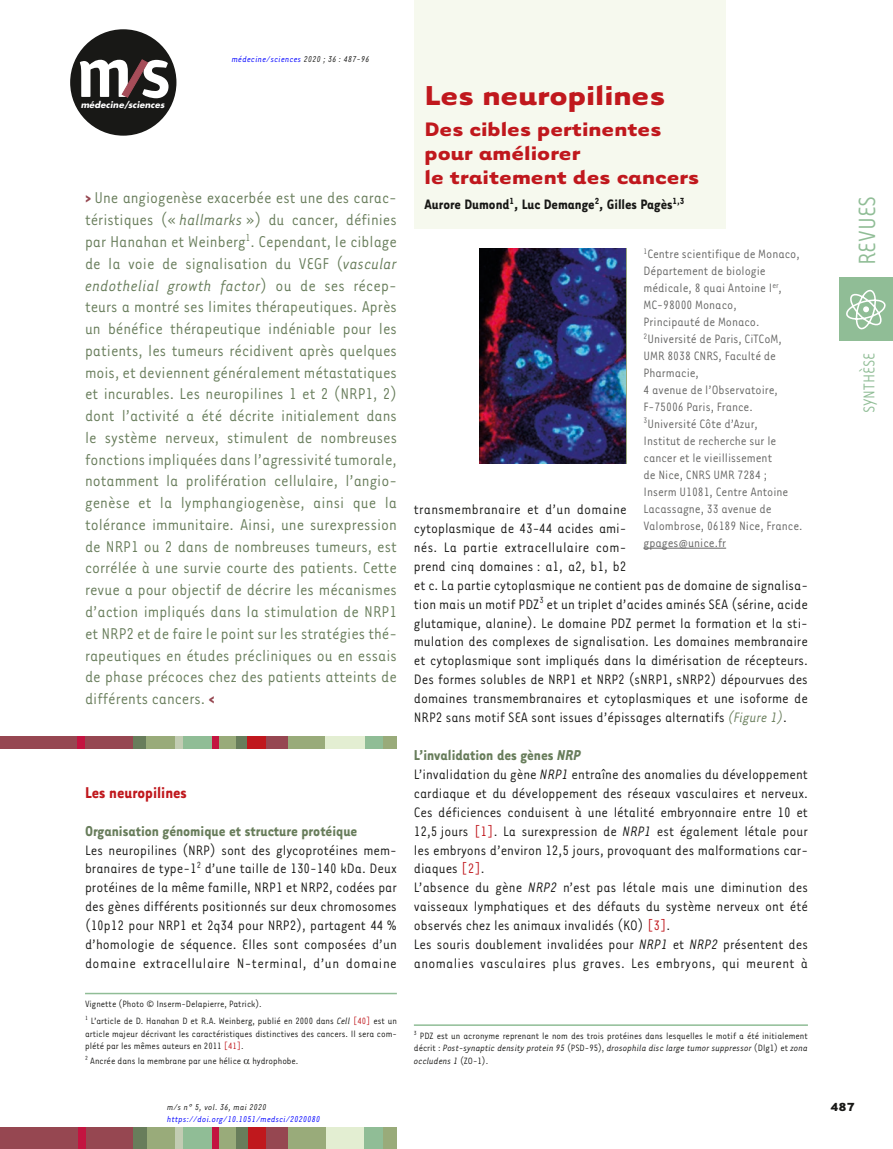
<style>
.page{position:relative;width:893px;height:1149px;background:#fff}
.page>*{position:absolute;margin:0;border:0;box-sizing:border-box;transform-origin:0 0}
.t1{font:700 31.5px "Tarzana Wide";color:#c0181d}
.t2{font:27px "Tarzana Narrow";color:#90bd96}
.t3{font:700 22.5px/24px "Tarzana Wide";color:#c0181d}
.t4{font:18px/21.8px "Tarzana Narrow";color:#687d5b;text-align:justify}
.t5{font:700 18px "Tarzana Narrow";color:#c0181d}
.t6{font:18px "Tarzana Narrow";color:#90bd96}
.t7{font:700 16.5px "Tarzana Narrow";color:#687d5b}
.t8{font:15.75px/18.9px "Tarzana Narrow";color:#181816}
.t9{font:700 15.75px "Tarzana Narrow";color:#181816}
.t10{font:13.95px/17px "Tarzana Narrow";color:#646463}
.t11{font:700 13.5px "Tarzana Wide";color:#181816}
.t12{font:10.5px/12.6px "Tarzana Narrow";color:#181816}
.t13{font:700 10.2px "Tarzana Narrow";color:#181816}
.t14{font:italic 9.75px "Tarzana Narrow";letter-spacing:.025em;color:#00f}
.t15{font:italic 9.75px "Tarzana Narrow";letter-spacing:.025em;color:#181816}
.t16{font:italic 700 8.55px "Futura";letter-spacing:.01em;color:#fff}
.s1{color:#181816}
.s2{font-weight:700;color:#964751}
.s3{font-style:italic}
.s4{font-style:italic;color:#687d5b}
.s5{color:#c0181d}
</style>
<div class="page">
<div style="left:0;top:1127px;width:134px;height:21px;background:#964751"></div>
<div style="left:235px;top:1127px;width:13px;height:21px;background:#687d5b"></div>
<div style="left:78px;top:1127px;width:7px;height:21px;background:#c31440"></div>
<div style="left:133px;top:1127px;width:22px;height:21px;background:#687d5b"></div>
<div style="left:147px;top:1127px;width:29px;height:21px;background:#99ab7a"></div>
<div style="left:175px;top:1127px;width:8px;height:21px;background:#c2ccb3"></div>
<div style="left:183px;top:1127px;width:30px;height:21px;background:#90bd96"></div>
<div style="left:217px;top:1127px;width:19px;height:21px;background:#99ab7a"></div>
<div style="left:213px;top:1127px;width:6px;height:21px;background:#c31440"></div>
<div style="left:248px;top:1127px;width:27px;height:21px;background:#c0181d"></div>
<div style="left:287px;top:1127px;width:39px;height:21px;background:#99ab7a"></div>
<div style="left:267px;top:1127px;width:21px;height:21px;background:#964751"></div>
<div style="left:326px;top:1127px;width:38px;height:21px;background:#e3eed2"></div>
<div style="left:364px;top:1127px;width:20px;height:21px;background:#90bd96"></div>
<div style="left:383px;top:1127px;width:14px;height:21px;background:#99ab7a"></div>
<div style="left:840px;top:276px;width:53px;height:64px;background:#90bd96"></div>
<svg style="left:846px;top:290px;width:40px;height:39px"></svg>
<div style="left:70px;top:29px;width:106px;height:107px;background:#181816;border-radius:50%"></div>
<svg style="left:80px;top:60px;width:89px;height:38px"></svg>
<div style="left:414px;top:0;width:312px;height:228px;background:#f6f9ee"></div>
<div style="left:0;top:735px;width:134px;height:13px;background:#964751"></div>
<div style="left:133px;top:735px;width:17px;height:13px;background:#687d5b"></div>
<div style="left:235px;top:735px;width:13px;height:13px;background:#687d5b"></div>
<div style="left:147px;top:735px;width:29px;height:13px;background:#99ab7a"></div>
<div style="left:181px;top:735px;width:32px;height:13px;background:#90bd96"></div>
<div style="left:364px;top:735px;width:20px;height:13px;background:#90bd96"></div>
<div style="left:217px;top:735px;width:18px;height:13px;background:#99ab7a"></div>
<div style="left:383px;top:735px;width:14px;height:13px;background:#99ab7a"></div>
<div style="left:287px;top:735px;width:38px;height:13px;background:#99ab7a"></div>
<div style="left:325px;top:735px;width:39px;height:13px;background:#e3eed2"></div>
<div style="left:176px;top:735px;width:7px;height:13px;background:#c2ccb3"></div>
<div style="left:78px;top:735px;width:7px;height:13px;background:#c31440"></div>
<div style="left:213px;top:735px;width:6px;height:13px;background:#c31440"></div>
<div style="left:248px;top:735px;width:27px;height:13px;background:#c0181d"></div>
<div style="left:267px;top:735px;width:21px;height:13px;background:#964751"></div>
<hr style="left:414px;top:1024px;width:394px;height:1px;background:#90bd96">
<hr style="left:643px;top:547px;width:83px;height:1px;background:#646463">
<img style="left:480px;top:248px;width:146px;height:215px">
<hr style="left:85px;top:992px;width:312px;height:1px;background:#90bd96">
<p class="t14" style="left:232px;top:53px;width:139px">médecine/sciences <span class="s1">2020 ; 36 : 487-96</span></p>
<h1 class="t1" style="left:424px;top:75px;width:242px">Les neuropilines</h1>
<h3 class="t3" style="left:424px;top:116px;width:276px">Des cibles pertinentes pour améliorer<br>le traitement des cancers</h3>
<p class="t9" style="left:424px;top:194px;width:250px">Aurore Dumond<sup>1</sup>, Luc Demange<sup>2</sup>, Gilles Pagès</p>
<p class="t16" style="left:81px;top:99px;width:85px">médecine/sciences</p>
<p class="t4" style="left:85px;top:186px;width:313px"><span class="s2">&gt;</span> Une angiogenèse exacerbée est une des carac-</p>
<p class="t13" style="left:673px;top:194px;width:13px">1,3</p>
<p class="t4" style="left:85px;top:208px;width:314px">téristiques (« <span class="s3">hallmarks</span> ») du cancer, définies par Hanahan et Weinberg<sup>1</sup>. Cependant, le ciblage de la voie de signalisation du VEGF (<span class="s3">vascular endothelial growth factor</span>) ou de ses récep&shy;teurs a montré ses limites thérapeutiques. Après un bénéfice thérapeutique indéniable pour les patients, les tumeurs récidivent après quelques mois, et deviennent généralement métastatiques et incurables. Les neuropilines 1 et 2 (NRP1, 2) dont l’activité a été décrite initialement dans le système nerveux, stimulent de nombreuses fonctions impliquées dans l’agressivité tumorale, notamment la prolifération cellulaire, l’angio&shy;genèse et la lymphangiogenèse, ainsi que la tolérance immunitaire. Ainsi, une surexpression de NRP1 ou 2 dans de nombreuses tumeurs, est corrélée à une survie courte des patients. Cette revue a pour objectif de décrire les mécanismes d’action impliqués dans la stimulation de NRP1 et NRP2 et de faire le point sur les stratégies thé&shy;rapeutiques en études précliniques ou en essais de phase précoces chez des patients atteints de différents cancers. <span class="s2">&lt;</span></p>
<p class="t10" style="left:643px;top:245px;width:161px"><sup>1</sup>Centre scientifique de Monaco,<br>Département de biologie médicale, 8 quai Antoine I<sup>er</sup>,<br>MC-98000 Monaco,<br>Principauté de Monaco.<br><sup>2</sup>Université de Paris, CiTCoM,<br>UMR 8038 CNRS, Faculté de<br>Pharmacie,<br>4 avenue de l’Observatoire,<br>F-75006 Paris, France.<br><sup>3</sup>Université Côte d’Azur,<br>Institut de recherche sur le cancer et le vieillissement<br>de Nice, CNRS UMR 7284 ;<br>Inserm U1081, Centre Antoine<br>Lacassagne, 33 avenue de<br>Valombrose, 06189 Nice, France. gpages@unice.fr</p>
<p class="t8" style="left:414px;top:499px;width:396px">transmembranaire et d’un domaine<br>cytoplasmique de 43-44 acides ami-<br>nés. La partie extracellulaire com-<br>prend cinq domaines : a1, a2, b1, b2<br>et c. La partie cytoplasmique ne contient pas de domaine de signalisa&shy;tion mais un motif PDZ<sup>3</sup> et un triplet d’acides aminés SEA (sérine, acide glutamique, alanine). Le domaine PDZ permet la formation et la sti&shy;mulation des complexes de signalisation. Les domaines membranaire et cytoplasmique sont impliqués dans la dimérisation de récepteurs.<br>Des formes solubles de NRP1 et NRP2 (sNRP1, sNRP2) dépourvues des domaines transmembranaires et cytoplasmiques et une isoforme de NRP2 sans motif SEA sont issues d’épissages alternatifs <span class="s4">(Figure 1)</span>.</p>
<p class="t7" style="left:414px;top:744px;width:169px">L’invalidation des gènes <span class="s3">NRP</span></p>
<p class="t8" style="left:414px;top:763px;width:396px">L’invalidation du gène <span class="s3">NRP1</span> entraîne des anomalies du développement cardiaque et du développement des réseaux vasculaires et nerveux.<br>Ces déficiences conduisent à une létalité embryonnaire entre 10 et 12,5 jours <span class="s5">[1]</span>. La surexpression de <span class="s3">NRP1</span> est également létale pour les embryons d’environ 12,5 jours, provoquant des malformations car&shy;diaques <span class="s5">[2]</span>.<br>L’absence du gène <span class="s3">NRP2</span> n’est pas létale mais une diminution des vaisseaux lymphatiques et des défauts du système nerveux ont été observés chez les animaux invalidés (KO) <span class="s5">[3]</span>.<br>Les souris doublement invalidées pour <span class="s3">NRP1</span> et <span class="s3">NRP2</span> présentent des anomalies vasculaires plus graves. Les embryons, qui meurent à</p>
<p class="t5" style="left:85px;top:780px;width:103px">Les neuropilines</p>
<p class="t7" style="left:85px;top:820px;width:274px">Organisation génomique et structure protéique</p>
<p class="t8" style="left:85px;top:839px;width:313px;text-align:justify">Les neuropilines (NRP) sont des glycoprotéines mem&shy;branaires de type-1<sup>2</sup> d’une taille de 130-140 kDa. Deux protéines de la même famille, NRP1 et NRP2, codées par des gènes différents positionnés sur deux chromosomes (10p12 pour NRP1 et 2q34 pour NRP2), partagent 44 % d’homologie de séquence. Elles sont composées d’un domaine extracellulaire N-terminal, d’un domaine</p>
<p class="t12" style="left:85px;top:994px;width:313px;line-height:16.8px">Vignette (Photo © Inserm-Delapierre, Patrick).<br><sup>1</sup> L’article de D. Hanahan D et R.A. Weinberg, publié en 2000 dans <span class="s3">Cell</span> <span class="s5">[40]</span> est un</p>
<p class="t12" style="left:85px;top:1026px;width:313px">article majeur décrivant les caractéristiques distinctives des cancers. Il sera com&shy;plété par les mêmes auteurs en 2011 <span class="s5">[41]</span>.</p>
<p class="t12" style="left:85px;top:1053px;width:215px"><sup>2</sup> Ancrée dans la membrane par une hélice hydrophobe.</p>
<p class="t12" style="left:414px;top:1028px;width:396px;text-align:justify"><sup>3</sup> PDZ est un acronyme reprenant le nom des trois protéines dans lesquelles le motif a été initialement décrit : <span class="s3">Post-synaptic density protein 95</span> (PSD-95), <span class="s3">drosophila disc large tumor suppressor</span> (Dlg1) et <span class="s3">zona occludens 1</span> (ZO-1).</p>
<p class="t15" style="left:167px;top:1100px;width:101px">m/s n° 5, vol. 36, mai 2020</p>
<p class="t14" style="left:167px;top:1112px;width:155px">https://doi.org/10.1051/medsci/2020080</p>
<h2 class="t2" style="left:851px;top:265px;width:71px;rotate:-90deg">REVUES</h2>
<p class="t6" style="left:858px;top:413px;width:62px;rotate:-90deg">SYNTHÈSE</p>
<p class="t11" style="left:830px;top:1097px;width:26px">487</p>
</div>
